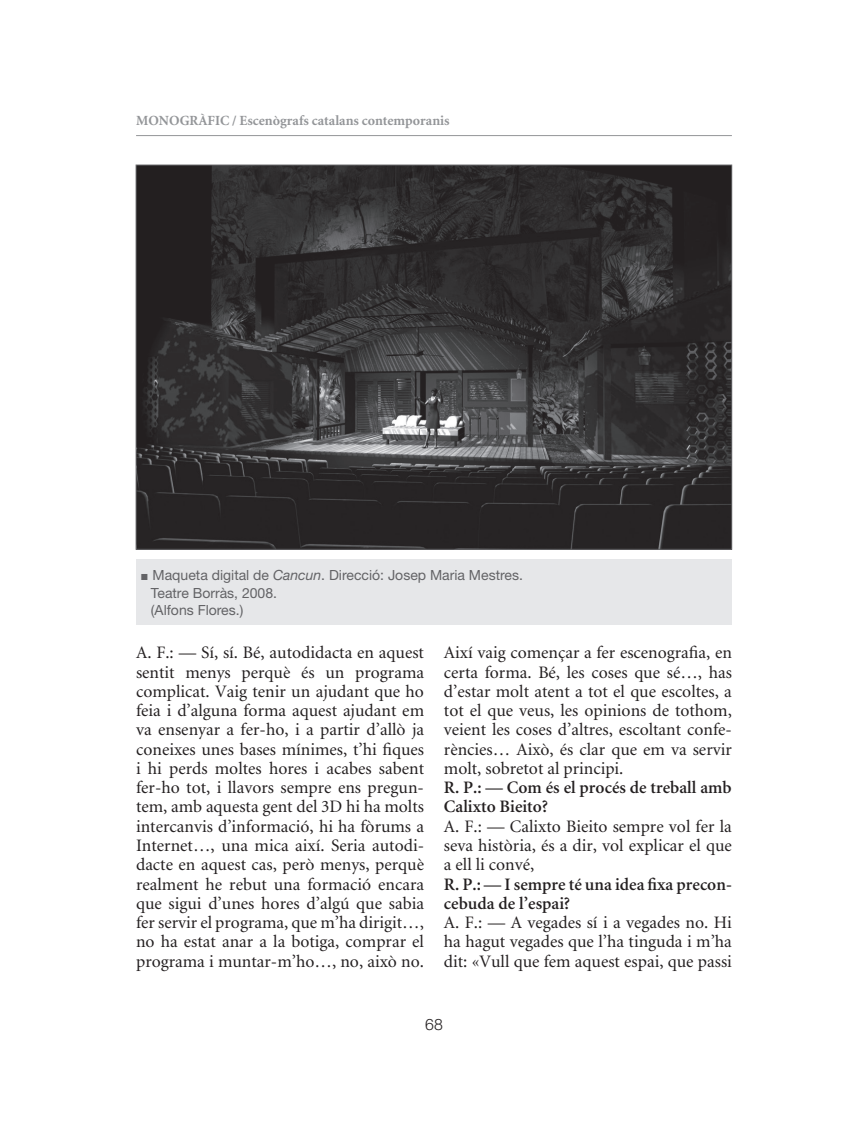
<style>
.page{position:relative;width:868px;height:1141px;background:#fff}
.page>*{position:absolute;margin:0;border:0;box-sizing:border-box;transform-origin:0 0}
.t1{font:17.5px/19.2px "Minion";color:#231f20;text-align:justify}
.t2{font:300 15.75px "Helvetica Neue";color:#231f20}
.t3{font:14px/17.5px "Helvetica Neue";color:#636366}
.t4{font:700 14px "Minion";color:#939598}
.s1{font-style:italic}
.s2{font-weight:600}
</style>
<div class="page">
<hr style="left:136px;top:135px;width:595px;height:1px;background:#939598">
<img style="left:138px;top:167px;width:591px;height:380px">
<div style="left:136px;top:559px;width:595px;height:66px;background:#e6e7e9"></div>
<p class="t4" style="left:136px;top:114px;width:315px">MONOGRÀFIC / Escenògrafs catalans contemporanis</p>
<p class="t3" style="left:151px;top:566px;width:373px;text-indent:-10px">■ Maqueta digital de <span class="s1">Cancun</span>. Direcció: Josep Maria Mestres.<br>Teatre Borràs, 2008.<br>(Alfons Flores.)</p>
<p class="t1" style="left:136px;top:643px;width:289px">A. F.: — Sí, sí. Bé, autodidacta en aquest sentit menys perquè és un programa complicat. Vaig tenir un ajudant que ho feia i d’alguna forma aquest ajudant em va ensenyar a fer-ho, i a partir d’allò ja coneixes unes bases mínimes, t’hi fiques i hi perds moltes hores i acabes sabent fer-ho tot, i llavors sempre ens pregun&shy;tem, amb aquesta gent del 3D hi ha molts intercanvis d’informació, hi ha fòrums a Internet…, una mica així. Seria autodi&shy;dacte en aquest cas, però menys, perquè realment he rebut una formació encara que sigui d’unes hores d’algú que sabia fer servir el programa, que m’ha dirigit…, no ha estat anar a la botiga, comprar el programa i muntar-m’ho…, no, això no.</p>
<p class="t1" style="left:444px;top:643px;width:289px;text-align:left">Així vaig començar a fer escenografia, en certa forma. Bé, les coses que sé…, has d’estar molt atent a tot el que escoltes, a tot el que veus, les opinions de tothom, veient les coses d’altres, escoltant confe&shy;rències… Això, és clar que em va servir molt, sobretot al principi.<br><span class="s2">R. P.: — Com és el procés de treball amb Calixto Bieito?<br></span>A. F.: — Calixto Bieito sempre vol fer la seva història, és a dir, vol explicar el que a ell li convé,<br><span class="s2">R. P.: — I sempre té una idea fixa precon&shy;cebuda de l’espai?<br></span>A. F.: — A vegades sí i a vegades no. Hi ha hagut vegades que l’ha tinguda i m’ha dit: «Vull que fem aquest espai, que passi</p>
<p class="t2" style="left:425px;top:1014px;width:19px">68</p>
</div>
